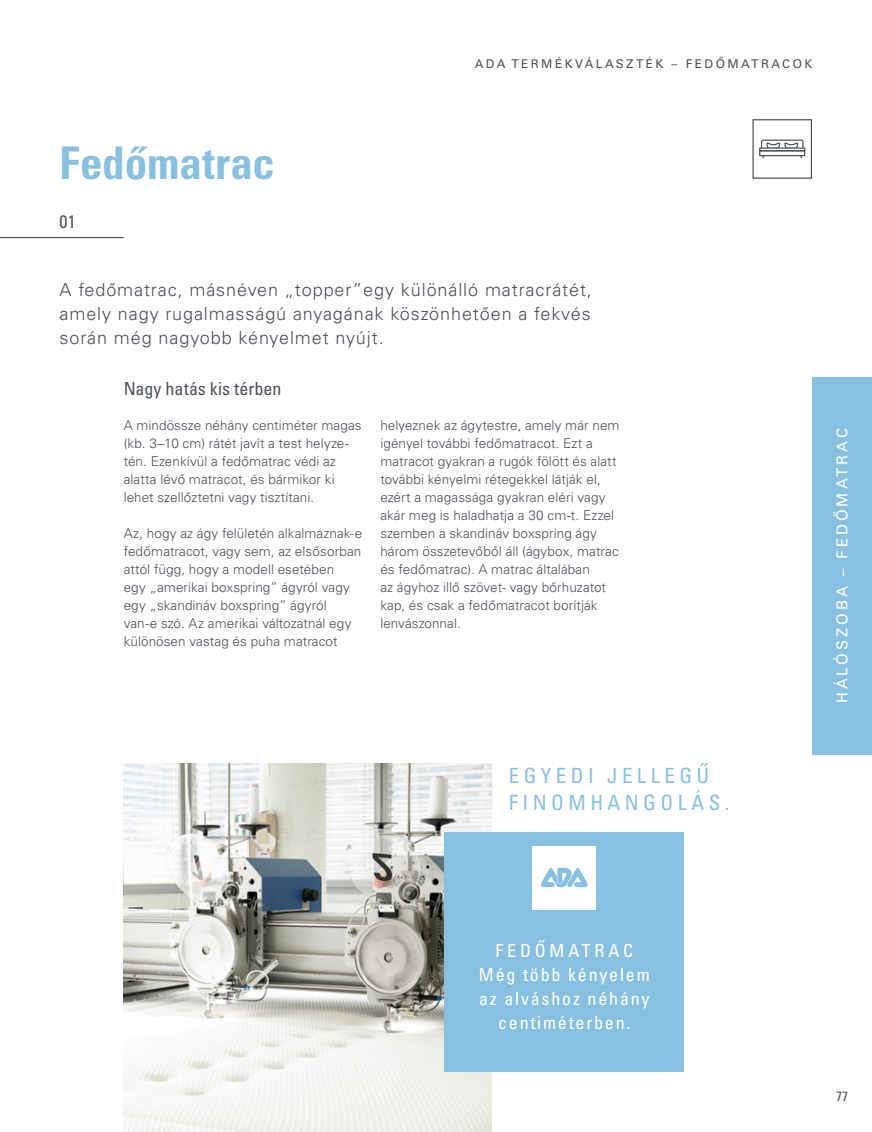
<style>
.page{position:relative;width:872px;height:1132px;background:#fff}
.page>*{position:absolute;margin:0;border:0;box-sizing:border-box;transform-origin:0 0}
.t1{font:45px "Univers LTCYR 67 Bold Cond";color:#88c1df}
.t2{font:condensed 21px/27px "Univers LTCYR 57";letter-spacing:.21em;color:#88c1df}
.t3{font:300 18px/24px "Univers LTCYR 45";letter-spacing:.05em;color:#4b5059;text-align:justify}
.t4{font:condensed 18px/24px "Univers LTCYR 57";letter-spacing:.1em;color:#fff;text-align:center}
.t5{font:condensed 18px "Univers LTCYR 57";color:#4b5059}
.t6{font:15px "Univers LTCYR 55 Roman";letter-spacing:.2em;color:#fff}
.t7{font:300 13.5px/18px "Univers LTCYR 45";letter-spacing:.005em;color:#4b5059}
.t8{font:condensed 13.5px "Univers LTCYR 57";color:#4b5059}
.t9{font:12px "Univers LTCYR 55 Roman";letter-spacing:.2em;color:#4b5059}
</style>
<div class="page">
<img style="left:124px;top:763px;width:367px;height:368px">
<hr style="left:0;top:237px;width:124px;height:1px;background:#4b5059">
<div style="left:444px;top:832px;width:240px;height:239px;background:#88c1df"></div>
<div style="left:532px;top:845px;width:64px;height:64px;background:#fff"></div>
<svg style="left:541px;top:867px;width:47px;height:20px"></svg>
<div style="left:752px;top:119px;width:60px;height:60px;border:1px solid #4b5059"></div>
<div style="left:761px;top:139px;width:42px;height:14px;border:1px solid #4b5059;border-radius:2px"></div>
<svg style="left:759px;top:151px;width:46px;height:5px"></svg>
<svg style="left:761px;top:143px;width:41px;height:16px"></svg>
<svg style="left:759px;top:147px;width:46px;height:4px"></svg>
<div style="left:812px;top:377px;width:60px;height:377px;background:#88c1df"></div>
<p class="t9" style="left:475px;top:56px;width:339px">ADA TERMÉKVÁLASZTÉK – FEDŐMATRACOK</p>
<h1 class="t1" style="left:60px;top:135px;width:217px">Fedőmatrac</h1>
<h3 class="t5" style="left:60px;top:210px;width:18px">01</h3>
<h3 class="t3" style="left:60px;top:277px;width:534px">A fedőmatrac, másnéven „topper”egy különálló matracrátét, amely nagy rugalmasságú anyagának köszönhetően a fekvés során még nagyobb kényelmet nyújt.</h3>
<h3 class="t5" style="left:124px;top:376px;width:159px">Nagy hatás kis térben</h3>
<p class="t7" style="left:124px;top:415px;width:239px">A mindössze néhány centiméter magas (kb. 3–10 cm) rátét javít a test helyze&shy;tén. Ezenkívül a fedőmatrac védi az alatta lévő matracot, és bármikor ki lehet szellőztetni vagy tisztítani.</p>
<p class="t7" style="left:124px;top:523px;width:240px">Az, hogy az ágy felületén alkalmaznak-e fedőmatracot, vagy sem, az elsősorban attól függ, hogy a modell esetében<br>egy „amerikai boxspring” ágyról vagy egy „skandináv boxspring” ágyról van-e szó. Az amerikai változatnál egy különösen vastag és puha matracot</p>
<p class="t7" style="left:380px;top:415px;width:241px">helyeznek az ágytestre, amely már nem igényel további fedőmatracot. Ezt a matracot gyakran a rugók fölött és alatt további kényelmi rétegekkel látják el, ezért a magassága gyakran eléri vagy akár meg is haladhatja a 30 cm-t. Ezzel szemben a skandináv boxspring ágy három összetevőből áll (ágybox, matrac és fedőmatrac). A matrac általában<br>az ágyhoz illő szövet- vagy bőrhuzatot kap, és csak a fedőmatracot borítják lenvászonnal.</p>
<h2 class="t2" style="left:509px;top:760px;width:222px">EGYEDI JELLEGŰ<br>FINOMHANGOLÁS.</h2>
<p class="t6" style="left:832px;top:703px;width:277px;rotate:-90deg">HÁLÓSZOBA – FEDŐMATRAC</p>
<h3 class="t4" style="left:479px;top:937px;width:172px">FEDŐMATRAC<br>Még több kényelem az alváshoz néhány centiméterben.</h3>
<p class="t8" style="left:836px;top:1087px;width:13px">77</p>
</div>
